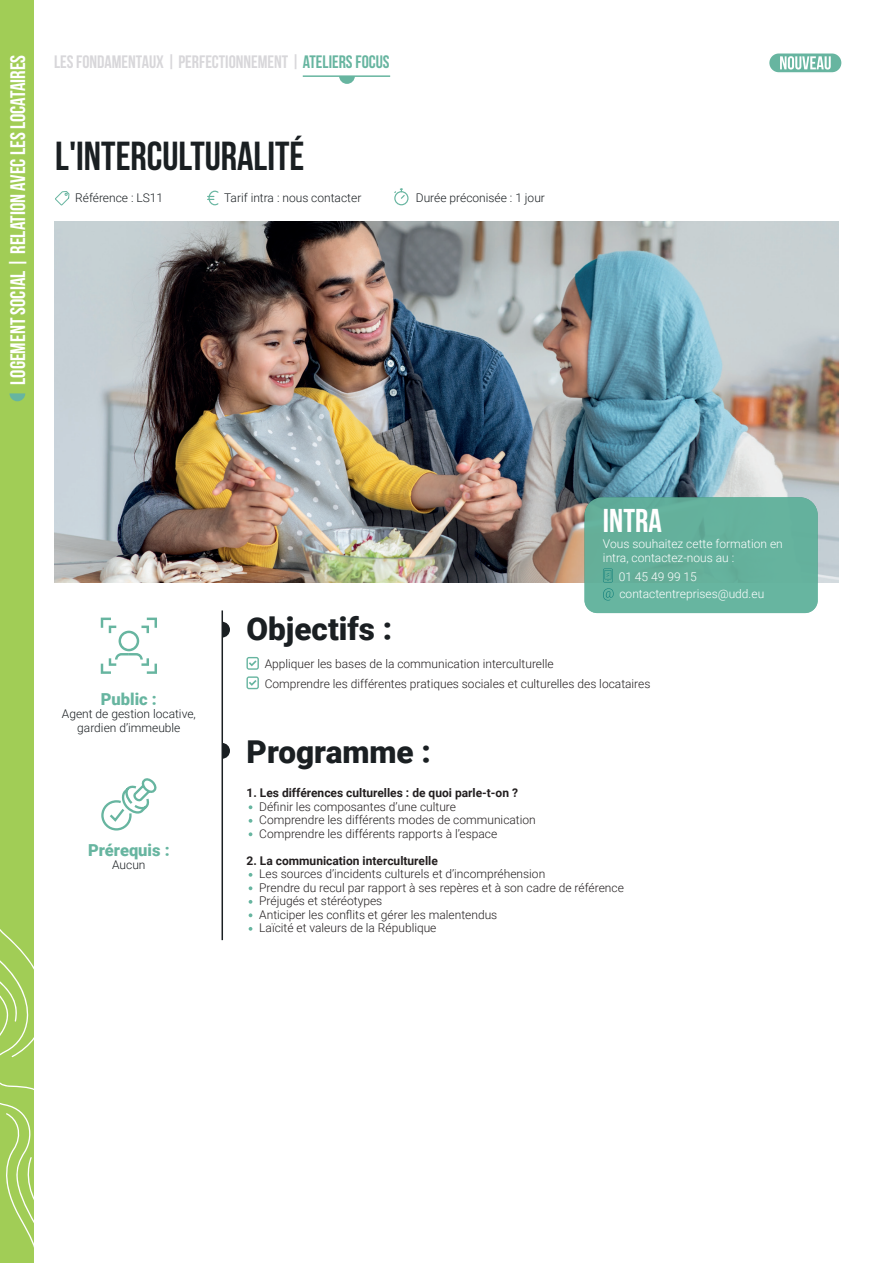
<style>
.page{position:relative;width:893px;height:1263px;background:#fff}
.page>*{position:absolute;margin:0;border:0;box-sizing:border-box;transform-origin:0 0}
.t1{font:40.5px "Bebas Neue";color:#1a1f22}
.t2{font:33px "Bebas Neue";color:#fff}
.t3{font:900 31.5px "Roboto";color:#1a1f22}
.t4{font:21px "Bebas Neue";color:#fff}
.t5{font:18px "Bebas Neue";color:#d8d7da}
.t6{font:900 16.5px "Roboto";color:#67b5a0}
.t7{font:300 12px/13.5px "Roboto";color:#231f20}
.t8{font:300 12px/13.5px "Roboto";color:#1a1f22;text-align:center}
.t9{font:300 12px/13.5px "Roboto";color:#fff}
.t10{font:700 12px "Roboto";color:#231f20}
.s1{color:#67b5a0}
</style>
<div class="page">
<div style="left:0;top:0;width:34px;height:1263px;background:#a1cd56"></div>
<svg style="left:0;top:929px;width:34px;height:319px"></svg>
<svg style="left:10px;top:393px;width:15px;height:8px"></svg>
<img style="left:54px;top:222px;width:785px;height:361px">
<svg style="left:101px;top:778px;width:56px;height:53px"></svg>
<svg style="left:101px;top:618px;width:56px;height:56px"></svg>
<svg style="left:246px;top:657px;width:13px;height:13px"></svg>
<svg style="left:246px;top:676px;width:13px;height:13px"></svg>
<hr style="left:222px;top:610px;width:1px;height:330px;background:#1a1f22">
<svg style="left:223px;top:622px;width:7px;height:15px"></svg>
<svg style="left:223px;top:743px;width:7px;height:16px"></svg>
<svg style="left:55px;top:191px;width:15px;height:15px"></svg>
<svg style="left:208px;top:190px;width:11px;height:16px"></svg>
<div style="left:394px;top:191px;width:15px;height:14px;border:1px solid #67b5a0;border-radius:50%"></div>
<svg style="left:394px;top:188px;width:12px;height:12px"></svg>
<svg style="left:249px;top:805px;width:3px;height:4px"></svg>
<svg style="left:249px;top:819px;width:3px;height:4px"></svg>
<svg style="left:249px;top:832px;width:3px;height:4px"></svg>
<svg style="left:249px;top:873px;width:3px;height:4px"></svg>
<svg style="left:249px;top:886px;width:3px;height:4px"></svg>
<svg style="left:249px;top:900px;width:3px;height:4px"></svg>
<svg style="left:249px;top:913px;width:3px;height:4px"></svg>
<svg style="left:249px;top:927px;width:3px;height:4px"></svg>
<div style="left:584px;top:497px;width:234px;height:116px;background:#65b19d"></div>
<div style="left:768px;top:53px;width:74px;height:20px;background:#67b5a0;border-radius:10px"></div>
<div style="left:768px;top:52px;width:75px;height:22px;border:2px solid #fff;border-radius:10px"></div>
<svg style="left:780px;top:56px;width:51px;height:14px"></svg>
<hr style="left:303px;top:75px;width:87px;height:2px;background:#67b5a0">
<svg style="left:339px;top:77px;width:16px;height:7px"></svg>
<h3 class="t4" style="left:7px;top:385px;width:332px;rotate:-90deg">LOGEMENT SOCIAL | RELATION AVEC LES LOCATAIRES</h3>
<h3 class="t5" style="left:54px;top:52px;width:337px">LES FONDAMENTAUX | PERFECTIONNEMENT | <span class="s1">ATELIERS FOCUS</span></h3>
<h1 class="t1" style="left:55px;top:134px;width:251px">L'INTERCULTURALITÉ</h1>
<p class="t8" style="left:75px;top:191px;width:90px">Référence : LS11</p>
<p class="t8" style="left:224px;top:191px;width:139px">Tarif intra : nous contacter</p>
<p class="t8" style="left:416px;top:191px;width:131px">Durée préconisée : 1 jour</p>
<h3 class="t6" style="left:101px;top:687px;width:58px">Public :</h3>
<p class="t8" style="left:62px;top:707px;width:135px">Agent de gestion locative, gardien d’immeuble</p>
<h3 class="t6" style="left:88px;top:838px;width:83px">Prérequis :</h3>
<p class="t8" style="left:112px;top:858px;width:35px">Aucun</p>
<h2 class="t2" style="left:603px;top:503px;width:60px">INTRA</h2>
<p class="t9" style="left:603px;top:536px;width:181px">Vous souhaitez cette formation en intra, contactez-nous au :</p>
<p class="t9" style="left:619px;top:568px;width:147px;line-height:16.5px">01 45 49 99 15 contactentreprises@udd.eu</p>
<h3 class="t3" style="left:246px;top:607px;width:147px">Objectifs :</h3>
<p class="t7" style="left:265px;top:654px;width:387px;line-height:19.5px">Appliquer les bases de la communication interculturelle<br>Comprendre les différentes pratiques sociales et culturelles des locataires</p>
<h3 class="t3" style="left:246px;top:729px;width:186px">Programme :</h3>
<p class="t10" style="left:246px;top:784px;width:273px">1. Les différences culturelles : de quoi parle-t-on ?</p>
<p class="t7" style="left:259px;top:799px;width:278px">Définir les composantes d’une culture<br>Comprendre les différents modes de communication<br>Comprendre les différents rapports à l’espace</p>
<p class="t10" style="left:246px;top:852px;width:193px">2. La communication interculturelle</p>
<p class="t7" style="left:259px;top:867px;width:366px">Les sources d’incidents culturels et d’incompréhension<br>Prendre du recul par rapport à ses repères et à son cadre de référence Préjugés et stéréotypes<br>Anticiper les conflits et gérer les malentendus<br>Laïcité et valeurs de la République</p>
</div>
